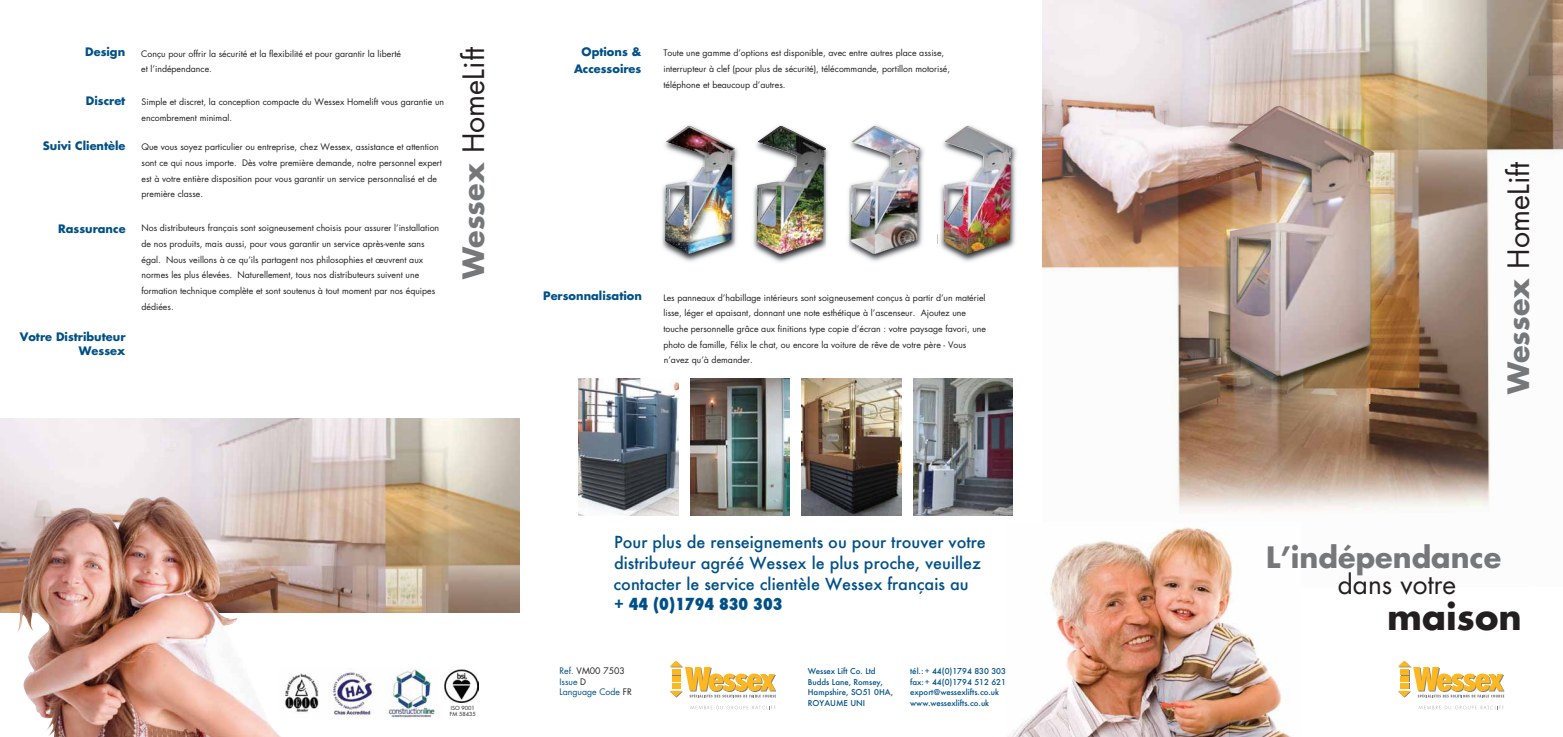
<style>
.page{position:relative;width:1563px;height:737px;background:#fff}
.page>*{position:absolute;margin:0;border:0;box-sizing:border-box;transform-origin:0 0}
.t1{font:700 35.26px "Futura Std";color:#231f20}
.t2{font:700 28.7px "Futura Std";color:#757779}
.t3{font:28.61px "Futura Std";color:#231f20}
.t4{font:26.25px "Futura Std";color:#231f20}
.t5{font:500 16.19px/21.1px "Futura";color:#005087}
.t6{font:800 condensed 16.19px "Futura";color:#005087}
.t7{font:700 11.38px/16.6px "Futura Std";color:#005087;text-align:right}
.t8{font:8.75px/15.8px "Futura Std";color:#231f20}
.t9{font:8.75px/10.5px "Futura Std";color:#005087}
.t10{font:500 7.88px/10.5px "Futura";color:#005087}
.t11{font:5.42px/6.6px "Futura Std";color:#231f20}
.s1{font-weight:700;color:#757779}
.s2{color:#231f20}
</style>
<div class="page">
<svg style="left:669px;top:660px;width:107px;height:37px"></svg>
<svg style="left:690px;top:705px;width:85px;height:4px"></svg>
<img style="left:753px;top:125px;width:264px;height:138px">
<img style="left:756px;top:126px;width:70px;height:128px">
<img style="left:827px;top:125px;width:21px;height:138px">
<img style="left:850px;top:126px;width:70px;height:128px">
<img style="left:662px;top:125px;width:76px;height:137px">
<img style="left:665px;top:126px;width:69px;height:128px">
<img style="left:929px;top:125px;width:8px;height:138px">
<img style="left:943px;top:126px;width:70px;height:128px">
<img style="left:1042px;top:0;width:521px;height:512px">
<img style="left:1183px;top:95px;width:207px;height:308px">
<img style="left:1228px;top:106px;width:146px;height:271px">
<img style="left:1008px;top:522px;width:283px;height:215px">
<img style="left:285px;top:668px;width:150px;height:50px">
<img style="left:0;top:418px;width:520px;height:194px">
<img style="left:17px;top:496px;width:265px;height:241px">
<img style="left:578px;top:379px;width:100px;height:136px">
<img style="left:690px;top:379px;width:99px;height:136px">
<img style="left:802px;top:379px;width:99px;height:136px">
<img style="left:913px;top:379px;width:100px;height:136px">
<img style="left:445px;top:669px;width:33px;height:33px">
<svg style="left:1398px;top:660px;width:106px;height:37px"></svg>
<svg style="left:1418px;top:705px;width:85px;height:4px"></svg>
<h3 class="t7" style="left:85px;top:44px;width:41px">Design</h3>
<h3 class="t7" style="left:86px;top:94px;width:41px">Discret</h3>
<h3 class="t7" style="left:43px;top:138px;width:84px">Suivi Clientèle</h3>
<h3 class="t7" style="left:58px;top:221px;width:69px">Rassurance</h3>
<h3 class="t7" style="left:20px;top:329px;width:107px">Votre Distributeur</h3>
<h3 class="t7" style="left:79px;top:343px;width:48px">Wessex</h3>
<p class="t8" style="left:141px;top:46px;width:261px">Conçu pour offrir la sécurité et la flexibilité et pour garantir la liberté et l’indépendance.</p>
<p class="t8" style="left:141px;top:95px;width:304px">Simple et discret, la conception compacte du Wessex Homelift vous garantie un encombrement minimal.</p>
<p class="t8" style="left:141px;top:140px;width:302px">Que vous soyez particulier ou entreprise, chez Wessex, assistance et attention sont ce qui nous importe. Dès votre première demande, notre personnel expert est à votre entière disposition pour vous garantir un service personnalisé et de première classe.</p>
<p class="t8" style="left:141px;top:221px;width:299px">Nos distributeurs français sont soigneusement choisis pour assurer l’installation de nos produits, mais aussi, pour vous garantir un service après-vente sans égal. Nous veillons à ce qu’ils partagent nos philosophies et œuvrent aux</p>
<p class="t8" style="left:141px;top:268px;width:295px">normes les plus élevées. Naturellement, tous nos distributeurs suivent une formation technique complète et sont soutenus à tout moment par nos équipes dédiées.</p>
<h3 class="t3" style="left:460px;top:279px;width:233px;rotate:-90deg"><span class="s1">Wessex</span> HomeLift</h3>
<h3 class="t7" style="left:574px;top:45px;width:69px">Options &amp;<br>Accessoires</h3>
<p class="t8" style="left:663px;top:46px;width:288px">Toute une gamme d’options est disponible, avec entre autres place assise, interrupteur à clef (pour plus de sécurité), télécommande, portillon motorisé, téléphone et beaucoup d’autres.</p>
<h3 class="t7" style="left:543px;top:289px;width:100px">Personnalisation</h3>
<p class="t8" style="left:663px;top:290px;width:324px">Les panneaux d’habillage intérieurs sont soigneusement conçus à partir d’un matériel lisse, léger et apaisant, donnant une note esthétique à l’ascenseur. Ajoutez une touche personnelle grâce aux finitions type copie d’écran : votre paysage favori, une</p>
<p class="t8" style="left:663px;top:337px;width:304px">photo de famille, Félix le chat, ou encore la voiture de rêve de votre père - Vous</p>
<p class="t8" style="left:664px;top:353px;width:91px">n’avez qu’à demander.</p>
<p class="t11" style="left:450px;top:704px;width:27px">ISO 9001<br>FM 58435</p>
<h3 class="t5" style="left:614px;top:533px;width:373px">Pour plus de renseignements ou pour trouver votre distributeur agréé Wessex le plus proche, veuillez</h3>
<h3 class="t5" style="left:613px;top:574px;width:356px">contacter le service clientèle Wessex français au</h3>
<h3 class="t6" style="left:614px;top:597px;width:170px">+ 44 (0)1794 830 303</h3>
<p class="t9" style="left:559px;top:666px;width:67px">Ref. <span class="s2">VM00 7503<br></span>Issue <span class="s2">D</span></p>
<p class="t9" style="left:559px;top:687px;width:74px">Language Code <span class="s2">FR</span></p>
<p class="t10" style="left:808px;top:676px;width:87px">Budds Lane, Romsey,<br>Hampshire, SO51 0HA,</p>
<p class="t10" style="left:910px;top:667px;width:97px">tél.: + 44(0)1794 830 303 fax:+ 44(0)1794 512 621 export@wessexlifts.co.uk www.wessexlifts.co.uk</p>
<p class="t10" style="left:808px;top:667px;width:69px">Wessex Lift Co. Ltd</p>
<p class="t10" style="left:808px;top:698px;width:59px">ROYAUME UNI</p>
<h3 class="t3" style="left:1505px;top:394px;width:233px;rotate:-90deg"><span class="s1">Wessex</span> HomeLift</h3>
<h2 class="t2" style="left:1266px;top:544px;width:237px">L’indépendance</h2>
<h1 class="t1" style="left:1387px;top:600px;width:136px">maison</h1>
<h3 class="t4" style="left:1337px;top:571px;width:120px">dans votre</h3>
</div>
